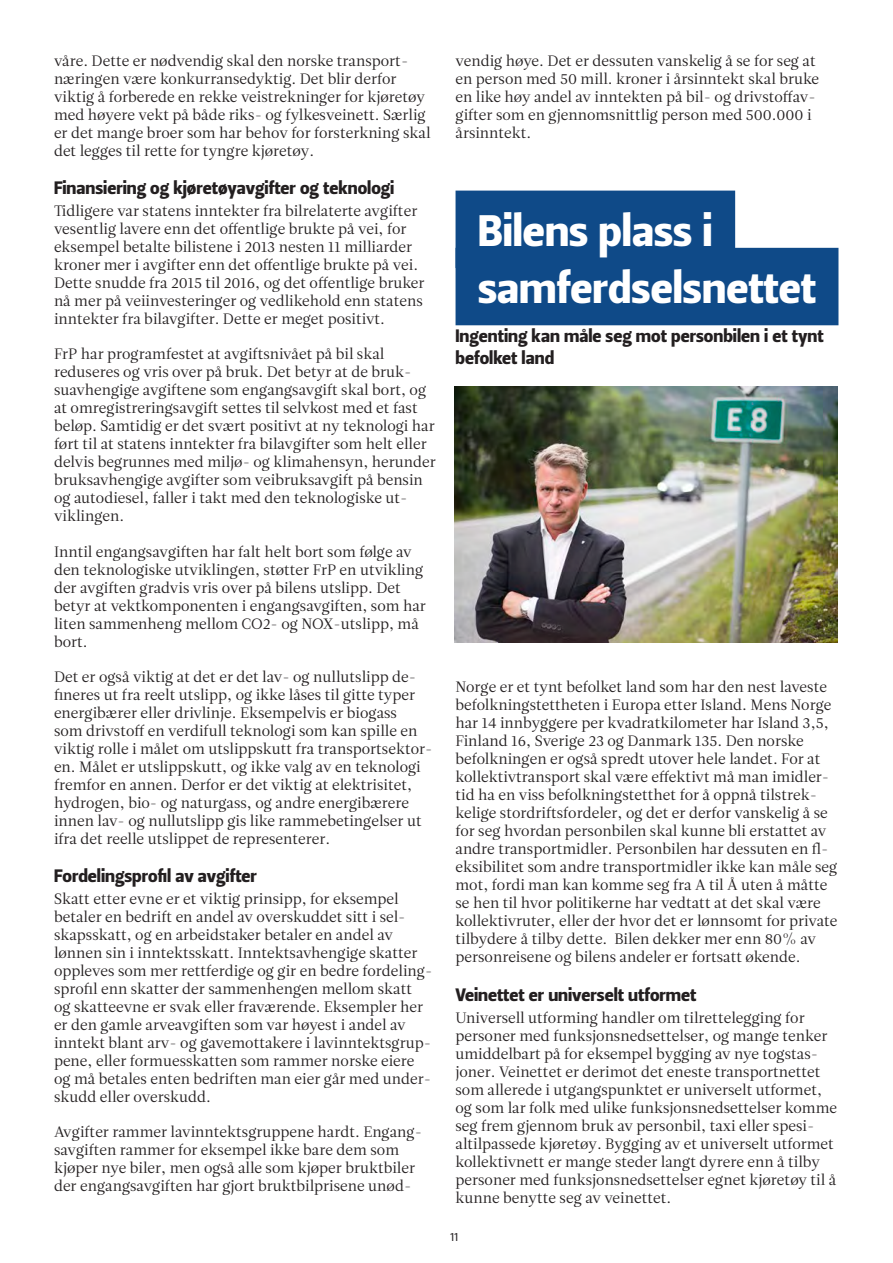
<style>
.page{position:relative;width:893px;height:1263px;background:#fff}
.page>*{position:absolute;margin:0;border:0;box-sizing:border-box;transform-origin:0 0}
.Undertittel-blå-bak{font:43.95px "Leitura Sans Grot 4";color:#fff}
.Underheading{font:18px/21.6px "Leitura Sans Grot 4";color:#231f20}
.Brødtekst{font:15px/18px "Leitura Roman 1";color:#231f20}
.t1{font:12px "Leitura Sans Grot 2";color:#231f20}
</style>
<div class="page">
<img style="left:454px;top:387px;width:384px;height:255px">
<div style="left:456px;top:191px;width:279px;height:77px;background:#0f4a88"></div>
<div style="left:456px;top:248px;width:382px;height:77px;background:#0f4a88"></div>
<p class="Brødtekst" style="left:54px;top:52px;width:378px">våre. Dette er nødvendig skal den norske transport&shy;næringen være konkurransedyktig. Det blir derfor viktig å forberede en rekke veistrekninger for kjøretøy med høyere vekt på både riks- og fylkesveinett. Særlig er det mange broer som har behov for forsterkning skal det legges til rette for tyngre kjøretøy.</p>
<p class="Underheading" style="left:54px;top:177px;width:342px">Finansiering og kjøretøyavgifter og teknologi</p>
<p class="Brødtekst" style="left:54px;top:202px;width:372px">Tidligere var statens inntekter fra bilrelaterte avgifter vesentlig lavere enn det offentlige brukte på vei, for eksempel betalte bilistene i 2013 nesten 11 milliarder kroner mer i avgifter enn det offentlige brukte på vei.<br>Dette snudde fra 2015 til 2016, og det offentlige bruker nå mer på veiinvesteringer og vedlikehold enn statens inntekter fra bilavgifter. Dette er meget positivt.</p>
<p class="Brødtekst" style="left:54px;top:345px;width:383px">FrP har programfestet at avgiftsnivået på bil skal reduseres og vris over på bruk. Det betyr at de bruk&shy;suavhengige avgiftene som engangsavgift skal bort, og at omregistreringsavgift settes til selvkost med et fast beløp. Samtidig er det svært positivt at ny teknologi har ført til at statens inntekter fra bilavgifter som helt eller delvis begrunnes med miljø- og klimahensyn, herunder bruksavhengige avgifter som veibruksavgift på bensin og autodiesel, faller i takt med den teknologiske ut&shy;viklingen.</p>
<p class="Brødtekst" style="left:54px;top:542px;width:373px">Inntil engangsavgiften har falt helt bort som følge av den teknologiske utviklingen, støtter FrP en utvikling der avgiften gradvis vris over på bilens utslipp. Det betyr at vektkomponenten i engangsavgiften, som har liten sammenheng mellom CO2- og NOX-utslipp, må bort.</p>
<p class="Brødtekst" style="left:54px;top:667px;width:380px">Det er også viktig at det er det lav- og nullutslipp de&shy;fineres ut fra reelt utslipp, og ikke låses til gitte typer energibærer eller drivlinje. Eksempelvis er biogass<br>som drivstoff en verdifull teknologi som kan spille en viktig rolle i målet om utslippskutt fra transportsektor&shy;en. Målet er utslippskutt, og ikke valg av en teknologi fremfor en annen. Derfor er det viktig at elektrisitet, hydrogen, bio- og naturgass, og andre energibærere innen lav- og nullutslipp gis like rammebetingelser ut ifra det reelle utslippet de representerer.</p>
<p class="Underheading" style="left:54px;top:865px;width:204px">Fordelingsprofil av avgifter</p>
<p class="Brødtekst" style="left:54px;top:890px;width:380px">Skatt etter evne er et viktig prinsipp, for eksempel betaler en bedrift en andel av overskuddet sitt i sel&shy;skapsskatt, og en arbeidstaker betaler en andel av lønnen sin i inntektsskatt. Inntektsavhengige skatter oppleves som mer rettferdige og gir en bedre fordeling&shy;sprofil enn skatter der sammenhengen mellom skatt og skatteevne er svak eller fraværende. Eksempler her er den gamle arveavgiften som var høyest i andel av inntekt blant arv- og gavemottakere i lavinntektsgrup&shy;pene, eller formuesskatten som rammer norske eiere og må betales enten bedriften man eier går med under&shy;skudd eller overskudd.</p>
<p class="Brødtekst" style="left:54px;top:1123px;width:370px">Avgifter rammer lavinntektsgruppene hardt. Engang&shy;savgiften rammer for eksempel ikke bare dem som kjøper nye biler, men også alle som kjøper bruktbiler der engangsavgiften har gjort bruktbilprisene unød-</p>
<p class="Brødtekst" style="left:455px;top:52px;width:365px">vendig høye. Det er dessuten vanskelig å se for seg at en person med 50 mill. kroner i årsinntekt skal bruke en like høy andel av inntekten på bil- og drivstoffav&shy;gifter som en gjennomsnittlig person med 500.000 i årsinntekt.</p>
<p class="Undertittel-blå-bak" style="left:478px;top:201px;width:236px">Bilens plass i</p>
<p class="Undertittel-blå-bak" style="left:478px;top:258px;width:339px">samferdselsnettet</p>
<p class="Underheading" style="left:455px;top:325px;width:370px">Ingenting kan måle seg mot personbilen i et tynt befolket land</p>
<p class="Brødtekst" style="left:455px;top:678px;width:384px">Norge er et tynt befolket land som har den nest laveste befolkningstettheten i Europa etter Island. Mens Norge har 14 innbyggere per kvadratkilometer har Island 3,5, Finland 16, Sverige 23 og Danmark 135. Den norske befolkningen er også spredt utover hele landet. For at kollektivtransport skal være effektivt må man imidler&shy;tid ha en viss befolkningstetthet for å oppnå tilstrek&shy;kelige stordriftsfordeler, og det er derfor vanskelig å se for seg hvordan personbilen skal kunne bli erstattet av andre transportmidler. Personbilen har dessuten en fl&shy;eksibilitet som andre transportmidler ikke kan måle seg mot, fordi man kan komme seg fra A til Å uten å måtte se hen til hvor politikerne har vedtatt at det skal være kollektivruter, eller der hvor det er lønnsomt for private tilbydere å tilby dette. Bilen dekker mer enn 80% av personreisene og bilens andeler er fortsatt økende.</p>
<p class="Underheading" style="left:455px;top:984px;width:242px">Veinettet er universelt utformet</p>
<p class="Brødtekst" style="left:455px;top:1009px;width:383px">Universell utforming handler om tilrettelegging for personer med funksjonsnedsettelser, og mange tenker umiddelbart på for eksempel bygging av nye togstas&shy;joner. Veinettet er derimot det eneste transportnettet som allerede i utgangspunktet er universelt utformet, og som lar folk med ulike funksjonsnedsettelser komme seg frem gjennom bruk av personbil, taxi eller spesi&shy;altilpassede kjøretøy. Bygging av et universelt utformet kollektivnett er mange steder langt dyrere enn å tilby personer med funksjonsnedsettelser egnet kjøretøy til å kunne benytte seg av veinettet.</p>
<p class="t1" style="left:450px;top:1228px;width:10px">11</p>
</div>
